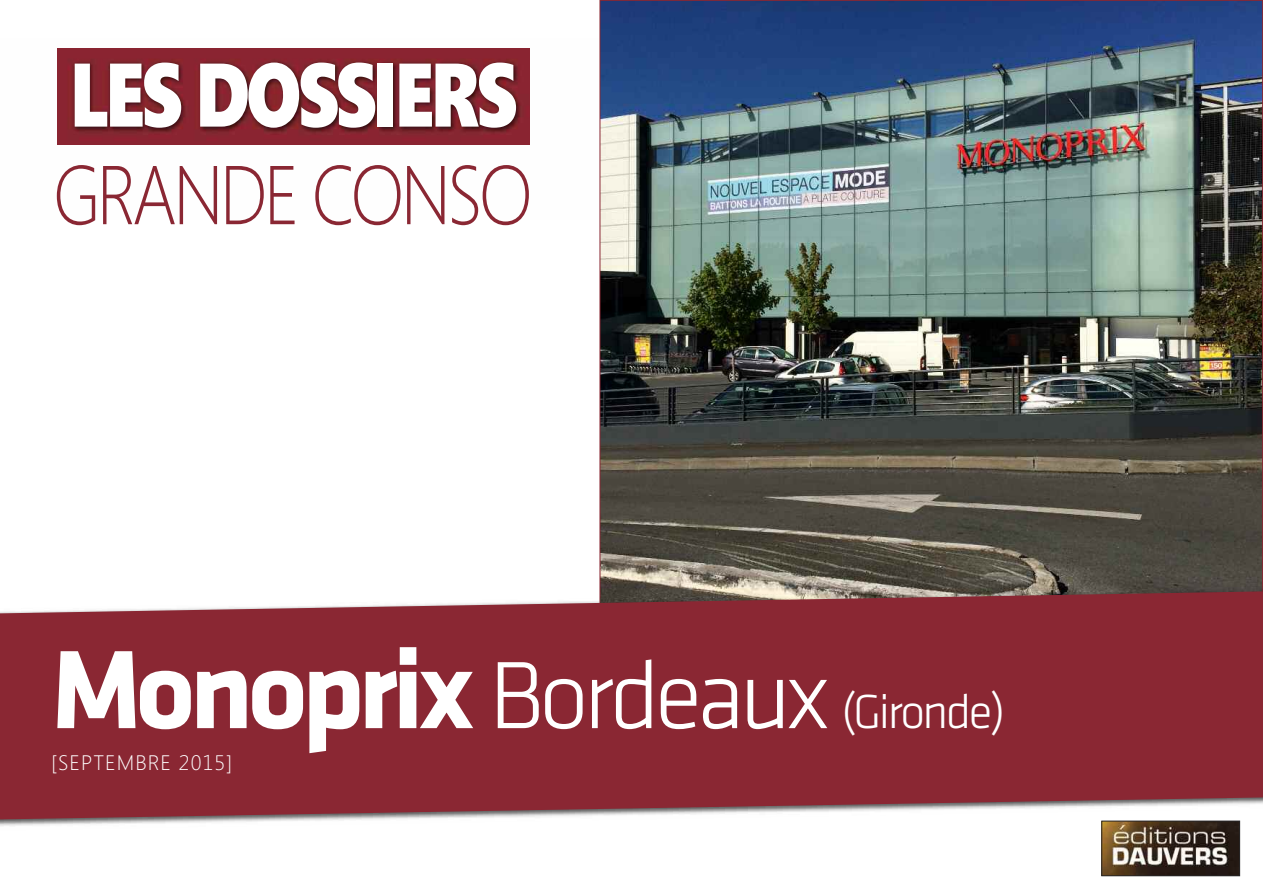
<style>
.page{position:relative;width:1263px;height:893px;background:#fff}
.page>*{position:absolute;margin:0;border:0;box-sizing:border-box;transform-origin:0 0}
.t1{font:900 90px "Segoe";letter-spacing:-.05em;color:#fff;scale:.8 1}
.t2{font:300 83.1px "Segoe";letter-spacing:-.05em;color:#8a2733;scale:.85 1}
.t3{font:300 49.5px "Klavika";letter-spacing:-.05em;color:#fff}
.t4{font:300 21px "Segoe";letter-spacing:.05em;color:#fff}
.s1{font-weight:700;font-size:115.5px}
.s2{font-size:99px}
</style>
<div class="page">
<img style="left:1103px;top:831px;width:135px;height:43px">
<div style="left:1101px;top:821px;width:139px;height:55px;border:1px solid #272627"></div>
<img style="left:57px;top:144px;width:473px;height:1px">
<img style="left:57px;top:48px;width:473px;height:96px">
<img style="left:602px;top:2px;width:659px;height:584px">
<img style="left:0;top:586px;width:1241px;height:245px">
<img style="left:600px;top:586px;width:662px;height:5px">
<svg style="left:0;top:591px;width:1263px;height:229px;background:#913843"></svg>
<h1 class="t1" style="left:70px;top:43px;width:561px">LES DOSSIERS</h1>
<h2 class="t2" style="left:53px;top:147px;width:566px">GRANDE CONSO</h2>
<p class="t3" style="left:51px;top:695px;width:956px"><span class="s1">Monoprix</span> <span class="s2">Bordeaux</span> (Gironde)</p>
<p class="t4" style="left:51px;top:751px;width:183px">[SEPTEMBRE 2015]</p>
</div>
